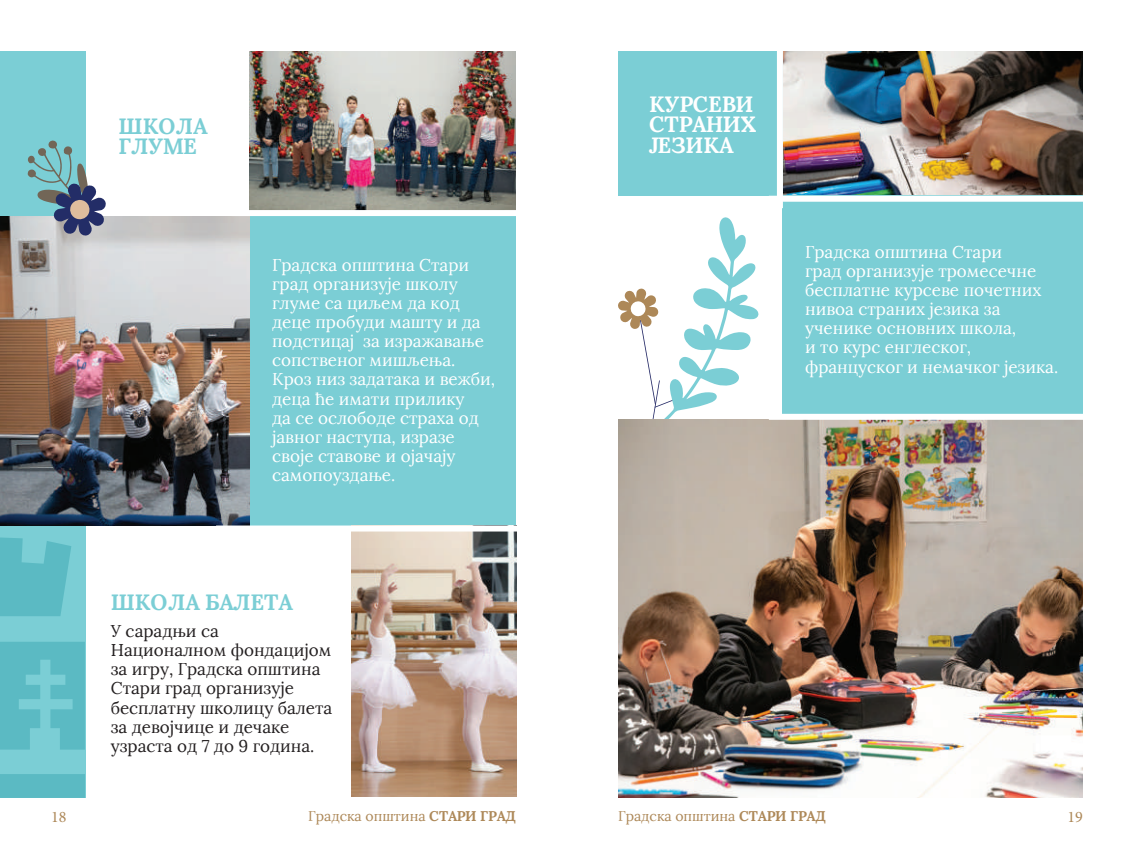
<style>
.page{position:relative;width:1134px;height:851px;background:#fff}
.page>*{position:absolute;margin:0;border:0;box-sizing:border-box;transform-origin:0 0}
.t1{font:700 22px/20.4px "Lora";color:#7bced5}
.t2{font:700 22px/20.4px "Lora";color:#fff}
.t3{font:17px/19px "Lora";color:#fff}
.t4{font:17px/19px "Lora";color:#231f20}
.t5{font:16px "Minion Pro";color:#ad8858}
.t6{font:14px "Lora";color:#ad8858}
.s1{font-weight:700}
</style>
<div class="page">
<svg style="left:618px;top:217px;width:141px;height:203px"></svg>
<img style="left:783px;top:51px;width:300px;height:145px">
<div style="left:618px;top:51px;width:165px;height:145px;background:#7bced5"></div>
<div style="left:0;top:51px;width:85px;height:746px;background:#7bced5"></div>
<svg style="left:0;top:537px;width:71px;height:79px"></svg>
<div style="left:0;top:774px;width:85px;height:23px;background:#5bbac3"></div>
<svg style="left:0;top:642px;width:85px;height:107px"></svg>
<img style="left:250px;top:51px;width:266px;height:159px">
<div style="left:250px;top:216px;width:266px;height:309px;background:#7bced5"></div>
<div style="left:783px;top:196px;width:300px;height:224px;background:#7bced5"></div>
<img style="left:618px;top:420px;width:465px;height:377px">
<img style="left:0;top:216px;width:250px;height:309px">
<svg style="left:28px;top:140px;width:79px;height:96px"></svg>
<img style="left:351px;top:531px;width:165px;height:265px">
<div style="left:777px;top:38px;width:6px;height:170px;background:#fff"></div>
<div style="left:769px;top:196px;width:316px;height:6px;background:#fff"></div>
<div style="left:769px;top:414px;width:316px;height:6px;background:#fff"></div>
<p class="t1" style="left:119px;top:115px;width:90px">ШКОЛА<br>ГЛУМЕ</p>
<p class="t3" style="left:272px;top:256px;width:225px">Градска општина Стари град организује школу глуме са циљем да код деце пробуди машту и да подстицај за изражавање сопственог мишљења.<br>Кроз низ задатака и вежби, деца ће имати прилику<br>да се ослободе страха од јавног наступа, изразе своје ставове и ојачају самопоуздање.</p>
<p class="t1" style="left:111px;top:591px;width:183px">ШКОЛА БАЛЕТА</p>
<p class="t4" style="left:111px;top:622px;width:223px">У сарадњи са<br>Националном фондацијом за игру, Градска општина<br>Стари град организује бесплатну школицу балета за девојчице и дечаке узраста од 7 до 9 година.</p>
<p class="t2" style="left:649px;top:94px;width:108px">KУРСЕВИ<br>СТРАНИХ<br>ЈЕЗИКА</p>
<p class="t3" style="left:805px;top:243px;width:255px">Градска општина Стари<br>град организује тромесечне бесплатне курсеве почетних нивоа страних језика за ученике основних школа,<br>и то курс енглеског, француског и немачког језика.</p>
<p class="t5" style="left:51px;top:805px;width:17px">18</p>
<p class="t6" style="left:308px;top:806px;width:209px">Градска општина <span class="s1">СТАРИ ГРАД</span></p>
<p class="t6" style="left:618px;top:806px;width:209px">Градска општина <span class="s1">СТАРИ ГРАД</span></p>
<p class="t5" style="left:1067px;top:805px;width:17px">19</p>
</div>
